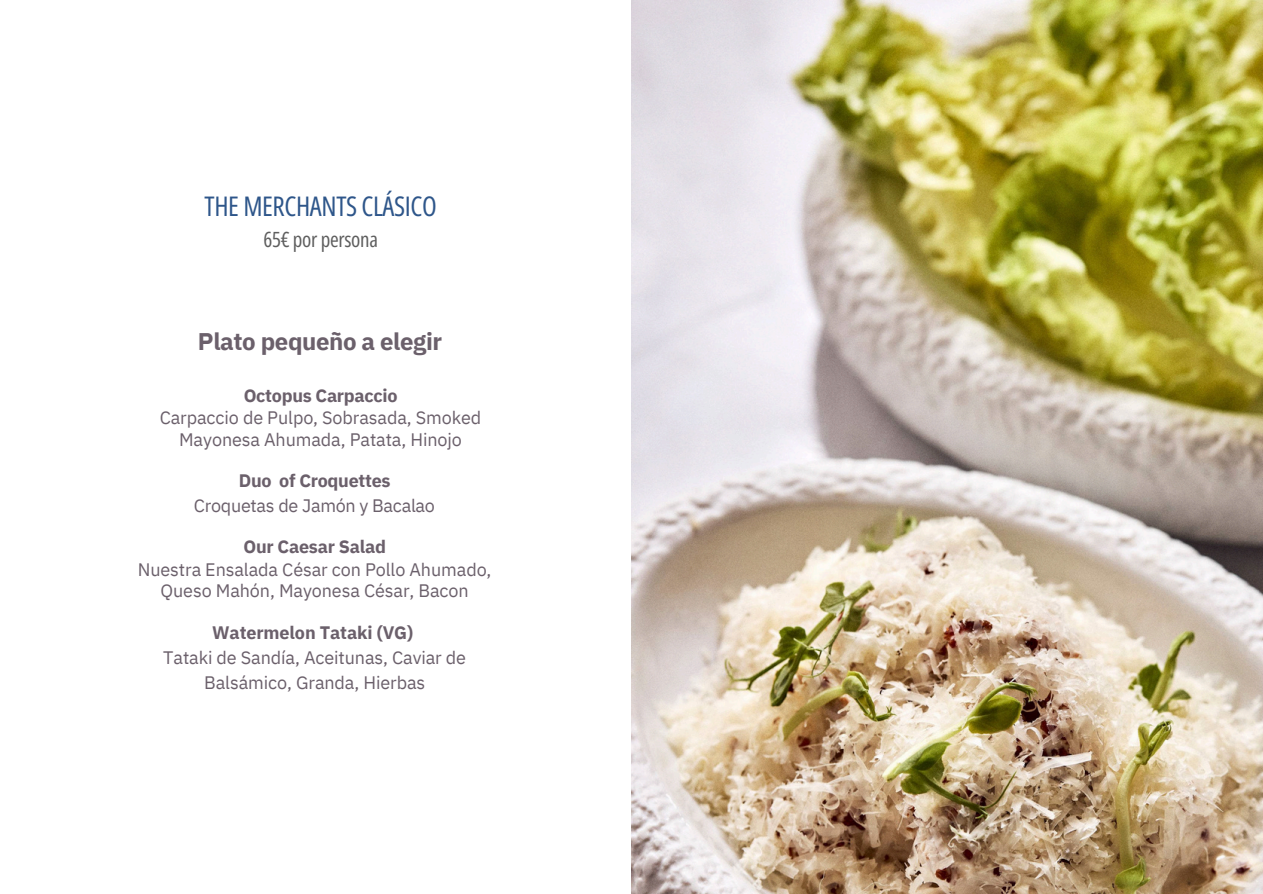
<style>
.page{position:relative;width:1263px;height:894px;background:#fff}
.page>*{position:absolute;margin:0;border:0;box-sizing:border-box;transform-origin:0 0}
.t1{font:27px "Open Sans Condensed";letter-spacing:-.015em;color:#2e568a}
.t2{font:700 24px "IBM Plex Sans";letter-spacing:-.015em;color:#6b606b}
.t3{font:21px "Open Sans Condensed";letter-spacing:-.015em;color:#5e5e5e}
.t4{font:18px/21.3px "IBM Plex Sans";letter-spacing:-.005em;color:#6b606b;text-align:center}
.t5{font:700 18px "IBM Plex Sans";letter-spacing:-.015em;color:#6b606b}
</style>
<div class="page">
<img style="left:631px;top:0;width:631px;height:893px">
<p class="t1" style="left:205px;top:187px;width:234px">THE MERCHANTS CLÁSICO</p>
<p class="t3" style="left:263px;top:224px;width:116px">65€ por persona</p>
<p class="t2" style="left:198px;top:325px;width:246px">Plato pequeño a elegir</p>
<p class="t5" style="left:244px;top:383px;width:155px">Octopus Carpaccio</p>
<p class="t4" style="left:160px;top:406px;width:323px">Carpaccio de Pulpo, Sobrasada, Smoked<br>Mayonesa Ahumada, Patata, Hinojo</p>
<p class="t5" style="left:239px;top:469px;width:153px">Duo of Croquettes</p>
<p class="t4" style="left:194px;top:494px;width:243px">Croquetas de Jamón y Bacalao</p>
<p class="t5" style="left:243px;top:534px;width:144px">Our Caesar Salad</p>
<p class="t4" style="left:138px;top:558px;width:355px">Nuestra Ensalada César con Pollo Ahumado,<br>Queso Mahón, Mayonesa César, Bacon</p>
<p class="t5" style="left:212px;top:620px;width:203px">Watermelon Tataki (VG)</p>
<p class="t4" style="left:163px;top:644px;width:304px;line-height:24.8px">Tataki de Sandía, Aceitunas, Caviar de<br>Balsámico, Granda, Hierbas</p>
</div>
